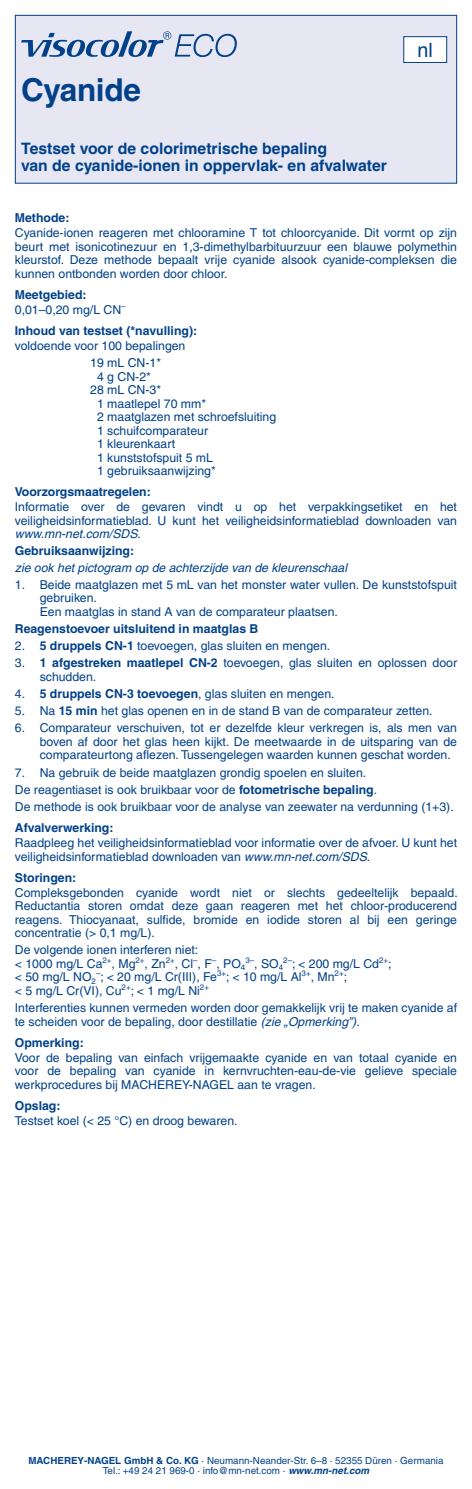
<style>
.page{position:relative;width:472px;height:1489px;background:#fff}
.page>*{position:absolute;margin:0;border:0;box-sizing:border-box;transform-origin:0 0}
.t1{font:700 31.5px "Helvetica LT Pro";letter-spacing:-.01em;color:#004189}
.t2{font:19.78px "Helvetica";color:#004189}
.t3{font:700 15.75px/17.3px "Helvetica LT Pro";color:#004189}
.t4{font:12.25px/13.5px "Helvetica LT Pro";color:#004189}
.t5{font:700 12.25px "Helvetica LT Pro";color:#004189}
.t6{font:italic 12.25px "Helvetica LT Pro";color:#004189}
.t7{font:9.8px/9.6px "Helvetica LT Pro";color:#004189;text-align:center}
.t8{font:8.05px "Helvetica LT Pro";color:#004189}
.s1{font-weight:700}
.s2{font-style:italic}
.s3{font-size:12.25px}
.s4{font-weight:700;font-style:italic}
</style>
<div class="page">
<div style="left:15px;top:15px;width:441px;height:168px;background:#e6e7f3"></div>
<svg style="left:21px;top:31px;width:215px;height:26px"></svg>
<div style="left:15px;top:15px;width:441px;height:169px;border:1px solid #004189"></div>
<div style="left:403px;top:37px;width:43px;height:26px;background:#fff"></div>
<div style="left:403px;top:36px;width:43px;height:27px;border:1px solid #004189"></div>
<h1 class="t1" style="left:21px;top:70px;width:121px">Cyanide</h1>
<p class="t3" style="left:21px;top:140px;width:367px">Testset voor de colorimetrische bepaling<br>van de cyanide-ionen in oppervlak- en afvalwater</p>
<h2 class="t2" style="left:417px;top:34px;width:17px">nl</h2>
<p class="t5" style="left:15px;top:210px;width:56px">Methode:</p>
<p class="t4" style="left:15px;top:226px;width:443px;text-align:justify">Cyanide-ionen reageren met chlooramine T tot chloorcyanide. Dit vormt op zijn beurt met isonicotinezuur en 1,3-dimethylbarbituurzuur een blauwe polymethin kleurstof. Deze methode bepaalt vrije cyanide alsook cyanide-compleksen die kunnen ontbonden worden door chloor.</p>
<p class="t4" style="left:15px;top:287px;width:112px;line-height:14.9px"><span class="s1">Meetgebied:<br></span>0,01–0,20 mg/L CN<sup>–</sup></p>
<p class="t5" style="left:15px;top:323px;width:183px">Inhoud van testset (*navulling):</p>
<p class="t4" style="left:90px;top:337px;width:97px;line-height:17.2px;text-indent:-75px">voldoende voor 100 bepalingen<br>19 mL CN-1*</p>
<p class="t4" style="left:97px;top:369px;width:55px">4 g CN-2*</p>
<p class="t4" style="left:90px;top:383px;width:72px">28 mL CN-3*</p>
<p class="t4" style="left:97px;top:396px;width:110px">1 maatlepel 70 mm*</p>
<p class="t4" style="left:97px;top:410px;width:180px">2 maatglazen met schroefsluiting</p>
<p class="t4" style="left:97px;top:423px;width:112px">1 schuifcomparateur</p>
<p class="t4" style="left:97px;top:437px;width:80px">1 kleurenkaart</p>
<p class="t4" style="left:97px;top:450px;width:117px">1 kunststofspuit 5 mL</p>
<p class="t4" style="left:97px;top:464px;width:120px">1 gebruiksaanwijzing*</p>
<p class="t5" style="left:15px;top:484px;width:137px">Voorzorgsmaatregelen:</p>
<p class="t4" style="left:15px;top:500px;width:443px;text-align:justify">Informatie over de gevaren vindt u op het verpakkingsetiket en het veiligheidsinformatieblad. U kunt het veiligheidsinformatieblad downloaden van <span class="s2">www.mn-net.com/SDS</span>.</p>
<p class="t5" style="left:15px;top:543px;width:121px">Gebruiksaanwijzing:</p>
<p class="t6" style="left:15px;top:560px;width:333px">zie ook het pictogram op de achterzijde van de kleurenschaal</p>
<p class="t4" style="left:40px;top:577px;width:418px;text-indent:-25px">1. Beide maatglazen met 5 mL van het monster water vullen. De kunststofspuit gebruiken.<br>Een maatglas in stand A van de comparateur plaatsen.</p>
<p class="t5" style="left:15px;top:621px;width:245px">Reagenstoevoer uitsluitend in maatglas B</p>
<p class="t4" style="left:15px;top:639px;width:316px">2. <span class="s1">5 druppels CN-1</span> toevoegen, glas sluiten en mengen.</p>
<p class="t4" style="left:40px;top:656px;width:418px;text-indent:-25px">3. <span class="s1">1 afgestreken maatlepel CN-2</span> toevoegen, glas sluiten en oplossen door schudden.</p>
<p class="t4" style="left:15px;top:687px;width:321px">4. <span class="s1">5 druppels CN-3 toevoegen</span>, glas sluiten en mengen.</p>
<p class="t4" style="left:15px;top:704px;width:419px">5. Na <span class="s1">15 min</span> het glas openen en in de stand B van de comparateur zetten.</p>
<p class="t4" style="left:40px;top:721px;width:418px;text-align:justify;text-indent:-25px">6. Comparateur verschuiven, tot er dezelfde kleur verkregen is, als men van boven af door het glas heen kijkt. De meetwaarde in de uitsparing van de comparateurtong aflezen. Tussengelegen waarden kunnen geschat worden.</p>
<p class="t4" style="left:15px;top:763px;width:440px;line-height:17.2px">7. Na gebruik de beide maatglazen grondig spoelen en sluiten.<br>De reagentiaset is ook bruikbaar voor de <span class="s1">fotometrische bepaling</span>.<br>De methode is ook bruikbaar voor de analyse van zeewater na verdunning (1+3).</p>
<p class="t5" style="left:15px;top:820px;width:100px">Afvalverwerking:</p>
<p class="t4" style="left:15px;top:836px;width:443px">Raadpleeg het veiligheidsinformatieblad voor informatie over de afvoer. U kunt het veiligheidsinformatieblad downloaden van <span class="s2">www.mn-net.com/SDS</span>.</p>
<p class="t5" style="left:15px;top:870px;width:63px">Storingen:</p>
<p class="t4" style="left:15px;top:885px;width:444px;text-align:justify">Compleksgebonden cyanide wordt niet or slechts gedeeltelijk bepaald.<br>Reductantia storen omdat deze gaan reageren met het chloor-producerend reagens. Thiocyanaat, sulfide, bromide en iodide storen al bij een geringe concentratie (&gt; 0,1 mg/L).</p>
<p class="t4" style="left:15px;top:943px;width:232px">De volgende ionen interferen niet:<br>&lt; 1000 mg/L Ca<sup>2+</sup>, Mg<sup>2+</sup>, Zn<sup>2+</sup>, Cl<sup>–</sup>, F<sup>–</sup>, PO<sub>4</sub></p>
<p class="t8" style="left:245px;top:955px;width:39px">3–<span class="s3">, SO</span>4</p>
<p class="t4" style="left:15px;top:956px;width:378px;text-indent:268px"><sup>2–</sup>; &lt; 200 mg/L Cd<sup>2+</sup>; &lt; 50 mg/L NO<sub>2</sub><sup>–</sup>; &lt; 20 mg/L Cr(III), Fe<sup>3+</sup>; &lt; 10 mg/L Al<sup>3+</sup>, Mn<sup>2+</sup>;<br>&lt; 5 mg/L Cr(VI), Cu<sup>2+</sup>; &lt; 1 mg/L Ni<sup>2+</sup></p>
<p class="t4" style="left:15px;top:1000px;width:443px">Interferenties kunnen vermeden worden door gemakkelijk vrij te maken cyanide af te scheiden voor de bepaling, door destillatie <span class="s2">(zie „Opmerking”)</span>.</p>
<p class="t5" style="left:15px;top:1034px;width:70px">Opmerking:</p>
<p class="t4" style="left:15px;top:1050px;width:443px;text-align:justify">Voor de bepaling van einfach vrijgemaakte cyanide en van totaal cyanide en voor de bepaling van cyanide in kernvruchten-eau-de-vie gelieve speciale werkprocedures bij MACHEREY‑NAGEL aan te vragen.</p>
<p class="t5" style="left:15px;top:1097px;width:47px">Opslag:</p>
<p class="t4" style="left:15px;top:1113px;width:224px">Testset koel (&lt; 25 °C) en droog bewaren.</p>
<p class="t7" style="left:28px;top:1455px;width:416px"><span class="s1">MACHEREY-NAGEL GmbH &amp; Co. KG</span> · Neumann-Neander-Str. 6–8 · 52355 Düren · Germania<br>Tel.: +49 24 21 969-0 · info@mn-net.com · <span class="s4">www.mn-net.com</span></p>
</div>
